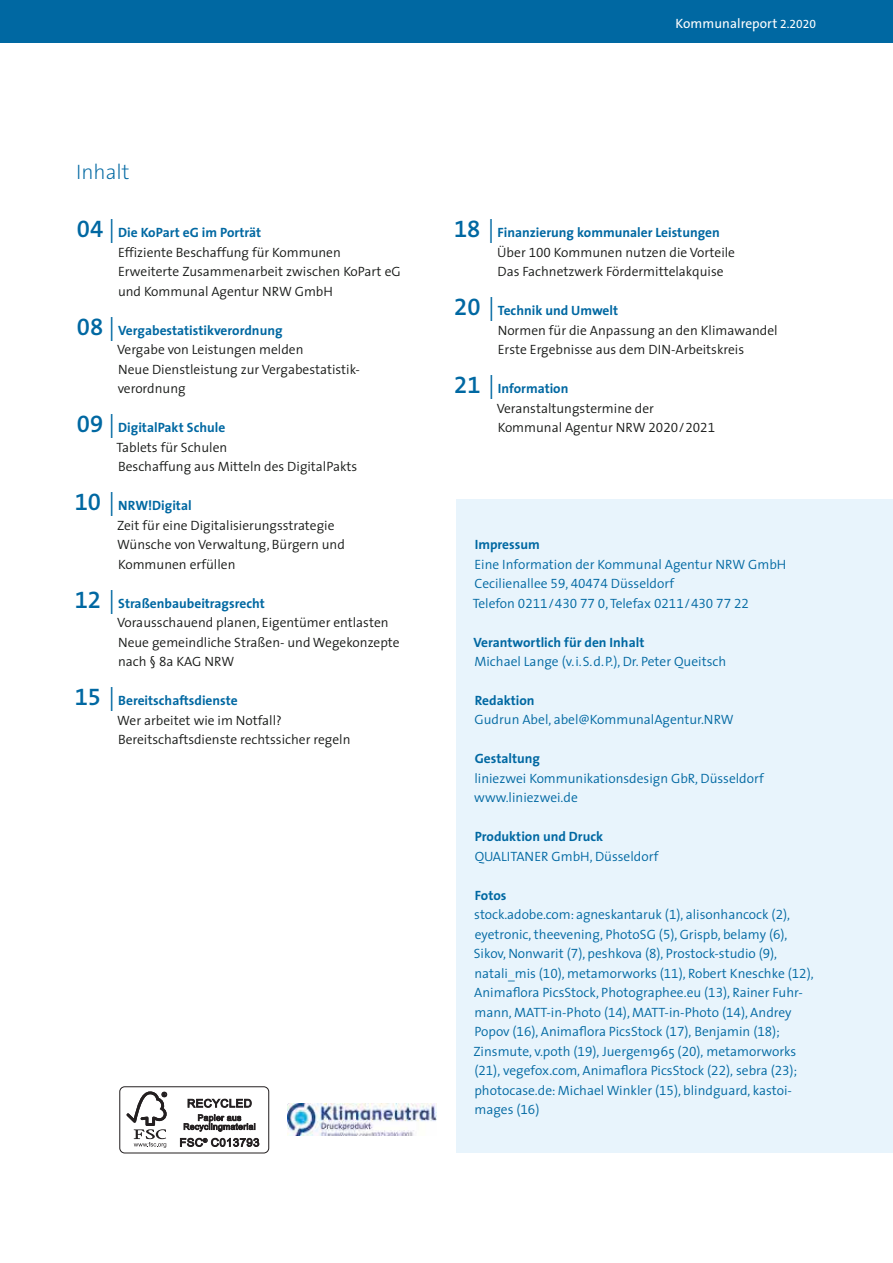
<style>
.page{position:relative;width:893px;height:1263px;background:#fff}
.page>*{position:absolute;margin:0;border:0;box-sizing:border-box;transform-origin:0 0}
.t1{font:200 21px "The Sans";color:#0068a2}
.t2{font:300 13.5px/19.5px "The Sans";color:#181a18}
.t3{font:300 13.5px/19.5px "The Sans";color:#0068a2}
.t4{font:700 13.5px "The Sans";color:#0068a2}
.t5{font:13.5px "The Sans Semi Light Expert";color:#0068a2}
.t6{font:13.5px "The Sans";letter-spacing:.005em;color:#fff}
.s1{font-family:"The Sans Semi Bold Expert";font-weight:400;font-size:24px;color:#0068a2}
.s2{font-size:24px;color:#0068a2}
.s3{font-weight:700;color:#0068a2}
.s4{font-family:"The Sans Semi Light Expert";font-weight:400}
.s5{font-family:"The Sans Expert";font-size:12px}
.s6{font-family:"The Sans";font-weight:300}
.s7{font-weight:700}
</style>
<div class="page">
<div style="left:0;top:0;width:893px;height:43px;background:#0068a2"></div>
<div style="left:456px;top:500px;width:437px;height:653px;background:#e8f4fc"></div>
<div style="left:119px;top:1086px;width:150px;height:67px;border:1px solid #231f20;border-radius:5px"></div>
<svg style="left:126px;top:1091px;width:41px;height:57px"></svg>
<svg style="left:188px;top:1099px;width:64px;height:9px"></svg>
<svg style="left:184px;top:1114px;width:71px;height:18px"></svg>
<svg style="left:180px;top:1138px;width:79px;height:9px"></svg>
<img style="left:287px;top:1104px;width:150px;height:32px">
<h1 class="t1" style="left:76px;top:164px;width:55px">Inhalt</h1>
<p class="t2" style="left:118px;top:224px;width:284px;text-indent:-41px"><span class="s1">04</span> <span class="s2">|</span> <span class="s3">Die KoPart eG im Porträt<br></span>Effiziente Beschaffung für Kommunen Erweiterte Zusammenarbeit zwischen KoPart eG und Kommunal Agentur NRW GmbH</p>
<p class="t2" style="left:117px;top:321px;width:244px;text-indent:-40px"><span class="s1">08</span> <span class="s2">|</span> <span class="s3">Vergabestatistikverordnung<br></span>Vergabe von Leistungen melden<br>Neue Dienstleistung zur Vergabestatistik - verordnung</p>
<p class="t2" style="left:116px;top:419px;width:242px;text-indent:-39px"><span class="s1">09</span> <span class="s2">|</span> <span class="s3">DigitalPakt Schule<br></span>Tablets für Schulen<br>Beschaffung aus Mitteln des DigitalPakts</p>
<p class="t2" style="left:117px;top:497px;width:229px;text-indent:-42px"><span class="s1">10</span> <span class="s2">|</span> <span class="s3">NRW!Digital<br></span>Zeit für eine Digitalisierungsstrategie<br>Wünsche von Verwaltung, Bürgern und<br>Kommunen erfüllen</p>
<p class="t2" style="left:117px;top:594px;width:284px;text-indent:-42px"><span class="s1">12</span> <span class="s2">|</span> <span class="s3">Straßenbaubeitragsrecht<br></span>Vorausschauend planen, Eigentümer entlasten Neue gemeindliche Straßen- und Wegekonzepte nach § <span class="s4">8</span>a KAG NRW</p>
<p class="t2" style="left:117px;top:692px;width:235px;text-indent:-43px"><span class="s1">15</span> <span class="s2">|</span> <span class="s3">Bereitschaftsdienste<br></span>Wer arbeitet wie im Notfall?<br>Bereitschaftsdienste rechtssicher regeln</p>
<p class="t6" style="left:676px;top:18px;width:142px">Kommunalreport <span class="s5">2.2020</span></p>
<p class="t2" style="left:497px;top:224px;width:239px;text-indent:-43px"><span class="s1">18</span> <span class="s2">|</span> <span class="s3">Finanzierung kommunaler Leistungen<br></span>Über <span class="s4">100</span> Kommunen nutzen die Vorteile<br>Das Fachnetzwerk Fördermittelakquise</p>
<p class="t2" style="left:498px;top:302px;width:281px;text-indent:-43px"><span class="s1">20</span> <span class="s2">|</span> <span class="s3">Technik und Umwelt<br></span>Normen für die Anpassung an den Klimawandel<br>Erste Ergebnisse aus dem DIN-Arbeitskreis</p>
<p class="t2" style="left:497px;top:380px;width:220px;text-indent:-42px"><span class="s1">21</span> <span class="s2">|</span> <span class="s3">Information<br></span>Veranstaltungstermine der<br>Kommunal Agentur NRW <span class="s4">2020 / 2021</span></p>
<p class="t4" style="left:475px;top:539px;width:67px">Impressum</p>
<p class="t3" style="left:474px;top:555px;width:313px">Eine Information der Kommunal Agentur NRW GmbH<br>Cecilienallee <span class="s4">59</span>, <span class="s4">40474</span> Düsseldorf</p>
<p class="t5" style="left:473px;top:597px;width:278px"><span class="s6">Telefon</span> 0211 / 430 77 0<span class="s6">, Telefax</span> 0211 / 430 77 22</p>
<p class="t4" style="left:474px;top:636px;width:172px">Verantwortlich für den Inhalt</p>
<p class="t3" style="left:474px;top:653px;width:253px">Michael Lange (v. i. S. d. P.), Dr. Peter Queitsch</p>
<p class="t4" style="left:475px;top:694px;width:61px">Redaktion</p>
<p class="t3" style="left:474px;top:711px;width:261px">Gudrun Abel, abel@KommunalAgentur.NRW</p>
<p class="t4" style="left:475px;top:753px;width:67px">Gestaltung</p>
<p class="t3" style="left:474px;top:770px;width:291px">liniezwei Kommunikationsdesign GbR, Düsseldorf www.liniezwei.de</p>
<p class="t4" style="left:475px;top:831px;width:130px">Produktion und Druck</p>
<p class="t3" style="left:475px;top:848px;width:185px">QUALITANER GmbH, Düsseldorf</p>
<p class="t3" style="left:473px;top:887px;width:342px"><span class="s7">Fotos<br></span>stock.adobe.com: agneskantaruk (<span class="s4">1</span>), alisonhancock (<span class="s4">2</span>), eyetronic, theevening, PhotoSG (<span class="s4">5</span>), Grispb, belamy (<span class="s4">6</span>), Sikov, Nonwarit (<span class="s4">7</span>), peshkova (<span class="s4">8</span>), Prostock-studio (<span class="s4">9</span>), natali_mis (<span class="s4">10</span>), metamorworks (<span class="s4">11</span>), Robert Kneschke (<span class="s4">12</span>), Animaflora PicsStock, Photographee.eu (<span class="s4">13</span>), Rainer Fuhr&shy;mann, MATT-in-Photo (<span class="s4">14</span>), MATT-in-Photo (<span class="s4">14</span>), Andrey Popov (<span class="s4">16</span>), Animaflora PicsStock (<span class="s4">17),</span> Benjamin <span class="s4">(18); </span>Zinsmute, v.poth <span class="s4">(19),</span> Juergen1965 <span class="s4">(20),</span> metamorworks <span class="s4">(21),</span> vegefox.com, Animaflora PicsStock <span class="s4">(22),</span> sebra <span class="s4">(23); </span>photocase.de: Michael Winkler (<span class="s4">15</span>), blindguard, kastoi&shy;mages (<span class="s4">16</span>)</p>
</div>
